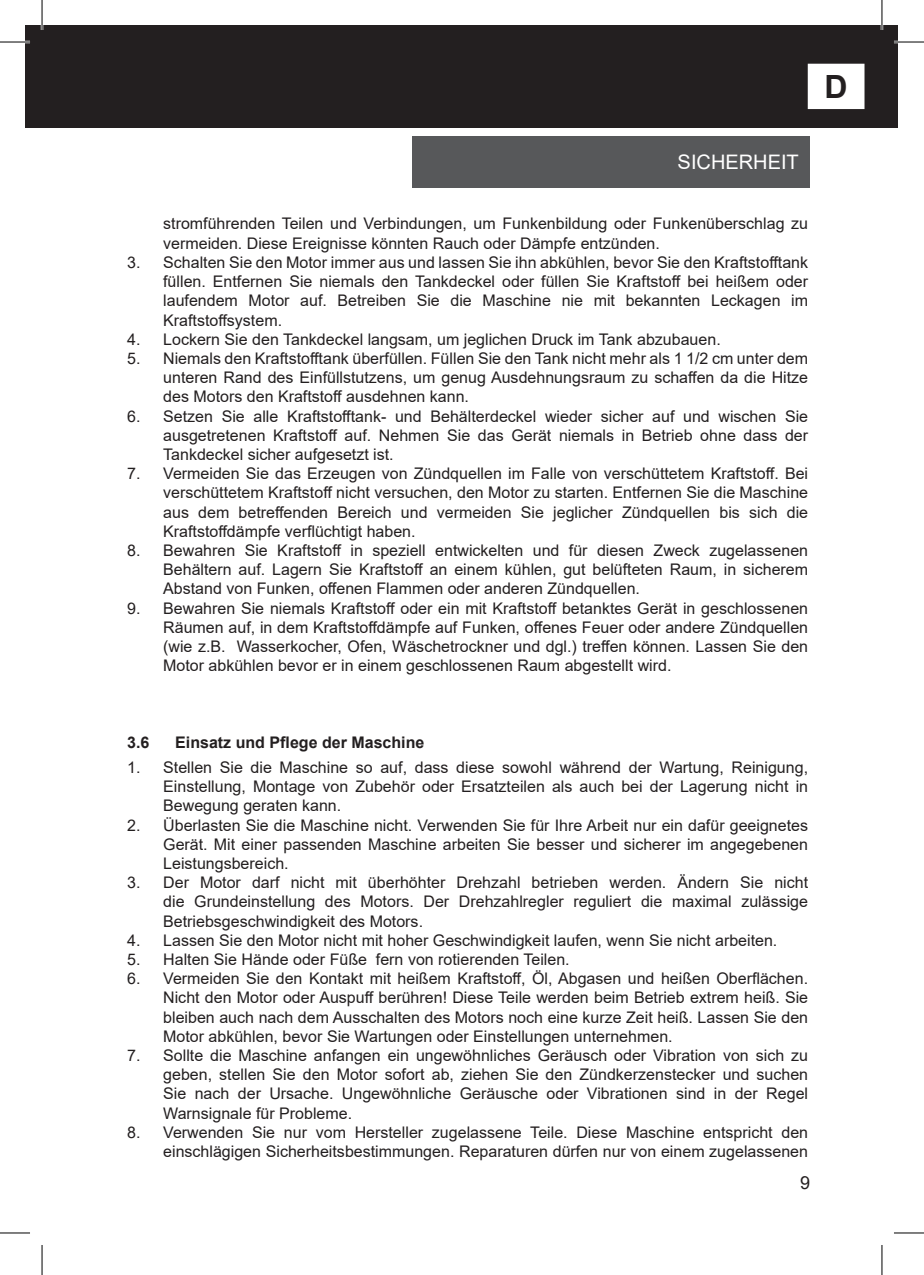
<style>
.page{position:relative;width:924px;height:1275px;background:#fff}
.page>*{position:absolute;margin:0;border:0;box-sizing:border-box;transform-origin:0 0}
.t1{font:700 32px "Arial";color:#231f20}
.t2{font:20px "Arial";color:#fff}
.t3{font:18px "Arial";color:#231f20}
.t4{font:16px/19.2px "Arial";color:#231f20;text-align:justify}
.t5{font:700 16px "Arial";color:#231f20}
</style>
<div class="page">
<div style="left:25px;top:25px;width:872px;height:103px;background:#231f20"></div>
<div style="left:412px;top:136px;width:397px;height:51px;background:#57585a"></div>
<div style="left:808px;top:65px;width:55px;height:43px;background:#fff"></div>
<div style="left:807px;top:64px;width:57px;height:45px;border:2px solid #fff"></div>
<hr style="left:0;top:41px;width:30px;height:2px;background:#fff">
<hr style="left:893px;top:41px;width:30px;height:2px;background:#fff">
<hr style="left:41px;top:0;width:2px;height:30px;background:#fff">
<hr style="left:880px;top:0;width:2px;height:30px;background:#fff">
<hr style="left:0;top:42px;width:30px;height:1px;background:#000">
<hr style="left:893px;top:42px;width:30px;height:1px;background:#000">
<hr style="left:0;top:1232px;width:30px;height:1px;background:#000">
<hr style="left:893px;top:1232px;width:30px;height:1px;background:#000">
<hr style="left:42px;top:0;width:1px;height:30px;background:#000">
<hr style="left:42px;top:1245px;width:1px;height:30px;background:#000">
<hr style="left:881px;top:0;width:1px;height:30px;background:#000">
<hr style="left:881px;top:1245px;width:1px;height:30px;background:#000">
<h1 class="t1" style="left:824px;top:64px;width:25px">D</h1>
<p class="t2" style="left:677px;top:148px;width:123px">SICHERHEIT</p>
<p class="t4" style="left:163px;top:214px;width:646px">stromführenden Teilen und Verbindungen, um Funkenbildung oder Funkenüberschlag zu vermeiden. Diese Ereignisse könnten Rauch oder Dämpfe entzünden.</p>
<p class="t4" style="left:163px;top:252px;width:646px;text-indent:-36px">3. Schalten Sie den Motor immer aus und lassen Sie ihn abkühlen, bevor Sie den Kraftstofftank füllen. Entfernen Sie niemals den Tankdeckel oder füllen Sie Kraftstoff bei heißem oder laufendem Motor auf. Betreiben Sie die Maschine nie mit bekannten Leckagen im Kraftstoffsystem.</p>
<p class="t4" style="left:127px;top:329px;width:595px">4. Lockern Sie den Tankdeckel langsam, um jeglichen Druck im Tank abzubauen.</p>
<p class="t4" style="left:163px;top:348px;width:646px;text-indent:-36px">5. Niemals den Kraftstofftank überfüllen. Füllen Sie den Tank nicht mehr als 1 1/2 cm unter dem unteren Rand des Einfüllstutzens, um genug Ausdehnungsraum zu schaffen da die Hitze des Motors den Kraftstoff ausdehnen kann.</p>
<p class="t4" style="left:163px;top:406px;width:646px;text-indent:-36px">6. Setzen Sie alle Kraftstofftank- und Behälterdeckel wieder sicher auf und wischen Sie ausgetretenen Kraftstoff auf. Nehmen Sie das Gerät niemals in Betrieb ohne dass der Tankdeckel sicher aufgesetzt ist.</p>
<p class="t4" style="left:163px;top:464px;width:646px;text-indent:-36px">7. Vermeiden Sie das Erzeugen von Zündquellen im Falle von verschüttetem Kraftstoff. Bei verschüttetem Kraftstoff nicht versuchen, den Motor zu starten. Entfernen Sie die Maschine aus dem betreffenden Bereich und vermeiden Sie jeglicher Zündquellen bis sich die Kraftstoffdämpfe verflüchtigt haben.</p>
<p class="t4" style="left:163px;top:540px;width:646px;text-indent:-36px">8. Bewahren Sie Kraftstoff in speziell entwickelten und für diesen Zweck zugelassenen Behältern auf. Lagern Sie Kraftstoff an einem kühlen, gut belüfteten Raum, in sicherem Abstand von Funken, offenen Flammen oder anderen Zündquellen.</p>
<p class="t4" style="left:163px;top:598px;width:646px;text-indent:-36px">9. Bewahren Sie niemals Kraftstoff oder ein mit Kraftstoff betanktes Gerät in geschlossenen Räumen auf, in dem Kraftstoffdämpfe auf Funken, offenes Feuer oder andere Zündquellen (wie z.B. Wasserkocher, Ofen, Wäschetrockner und dgl.) treffen können. Lassen Sie den Motor abkühlen bevor er in einem geschlossenen Raum abgestellt wird.</p>
<p class="t5" style="left:127px;top:731px;width:24px">3.6</p>
<p class="t5" style="left:175px;top:731px;width:250px">Einsatz und Pflege der Maschine</p>
<p class="t4" style="left:163px;top:757px;width:646px;text-indent:-36px">1. Stellen Sie die Maschine so auf, dass diese sowohl während der Wartung, Reinigung, Einstellung, Montage von Zubehör oder Ersatzteilen als auch bei der Lagerung nicht in Bewegung geraten kann.</p>
<p class="t4" style="left:163px;top:815px;width:646px;text-indent:-36px">2. Überlasten Sie die Maschine nicht. Verwenden Sie für Ihre Arbeit nur ein dafür geeignetes Gerät. Mit einer passenden Maschine arbeiten Sie besser und sicherer im angegebenen Leistungsbereich.</p>
<p class="t4" style="left:163px;top:873px;width:646px;text-indent:-36px">3. Der Motor darf nicht mit überhöhter Drehzahl betrieben werden. Ändern Sie nicht die Grundeinstellung des Motors. Der Drehzahlregler reguliert die maximal zulässige Betriebsgeschwindigkeit des Motors.</p>
<p class="t4" style="left:127px;top:930px;width:651px">4. Lassen Sie den Motor nicht mit hoher Geschwindigkeit laufen, wenn Sie nicht arbeiten.</p>
<p class="t4" style="left:127px;top:949px;width:444px">5. Halten Sie Hände oder Füße fern von rotierenden Teilen.</p>
<p class="t4" style="left:163px;top:969px;width:646px;text-indent:-36px">6. Vermeiden Sie den Kontakt mit heißem Kraftstoff, Öl, Abgasen und heißen Oberflächen.<br>Nicht den Motor oder Auspuff berühren! Diese Teile werden beim Betrieb extrem heiß. Sie bleiben auch nach dem Ausschalten des Motors noch eine kurze Zeit heiß. Lassen Sie den Motor abkühlen, bevor Sie Wartungen oder Einstellungen unternehmen.</p>
<p class="t4" style="left:163px;top:1045px;width:646px;text-indent:-36px">7. Sollte die Maschine anfangen ein ungewöhnliches Geräusch oder Vibration von sich zu geben, stellen Sie den Motor sofort ab, ziehen Sie den Zündkerzenstecker und suchen Sie nach der Ursache. Ungewöhnliche Geräusche oder Vibrationen sind in der Regel Warnsignale für Probleme.</p>
<p class="t4" style="left:127px;top:1122px;width:682px;text-align:right">8. Verwenden Sie nur vom Hersteller zugelassene Teile. Diese Maschine entspricht den einschlägigen Sicherheitsbestimmungen. Reparaturen dürfen nur von einem zugelassenen</p>
<p class="t3" style="left:799px;top:1170px;width:12px">9</p>
</div>
